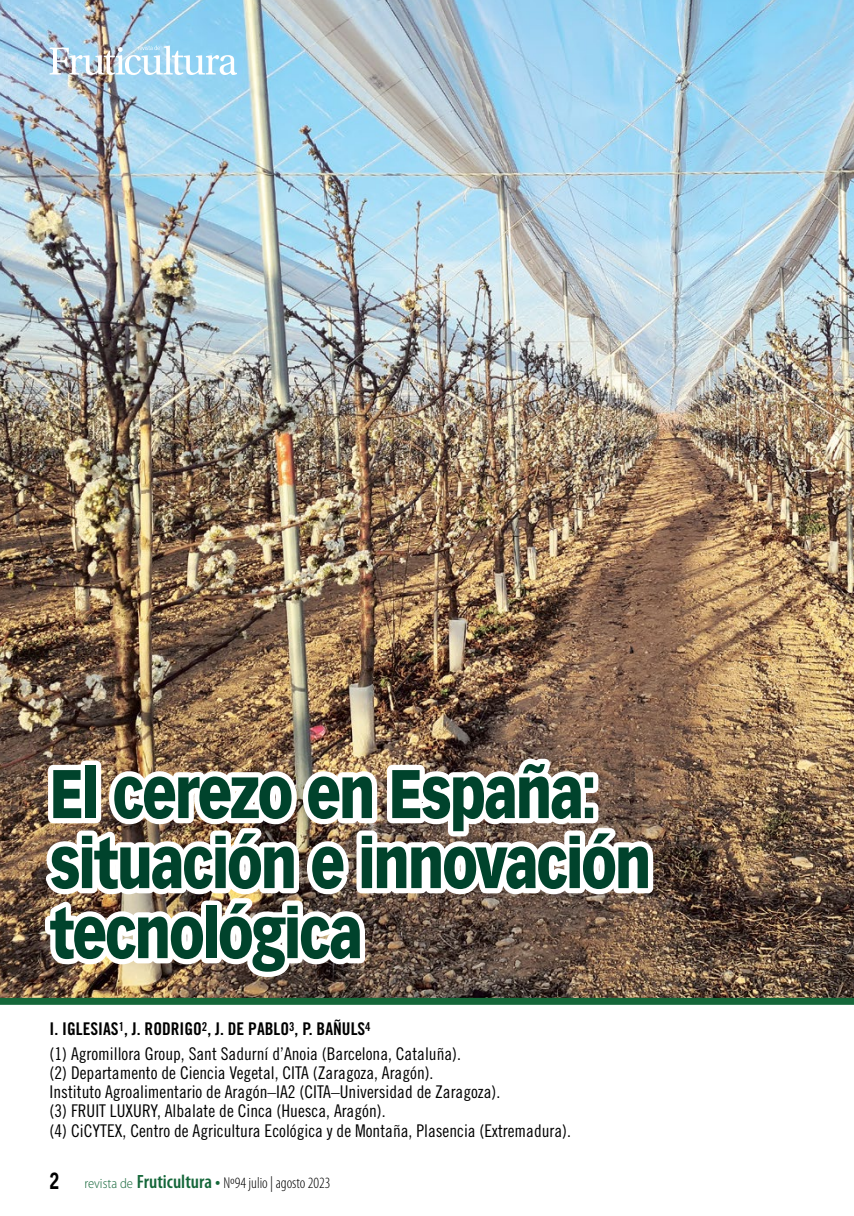
<style>
.page{position:relative;width:854px;height:1216px;background:#fff}
.page>*{position:absolute;margin:0;border:0;box-sizing:border-box;transform-origin:0 0}
.t1{font:900 67.38px/70px "Vectora LT Std";letter-spacing:-.04em;color:#00432c;scale:.82 1}
.t2{font:17.5px/19.2px "Trade Gothic LT Std Cn 18";color:#000}
.t3{font:17.5px "Trade Gothic LT Std Bd Cn 20";color:#000}
.t4{font:300 condensed 15.75px "Myriad Pro";color:#000}
.s1{font-family:"News Gothic Std";font-weight:700;font-stretch:normal;font-size:21px}
.s2{font-stretch:semi-condensed;font-size:14px;color:#15673a}
.s3{font-weight:600;font-size:19.25px;color:#15673a}
</style>
<div class="page">
<img style="left:0;top:0;width:853px;height:997px">
<div style="left:0;top:997px;width:853px;height:7px;background:#15673a"></div>
<img style="left:50px;top:45px;width:187px;height:30px">
<img style="left:37px;top:750px;width:621px;height:232px">
<h1 class="t1" style="left:50px;top:758px;width:735px">El cerezo en España: situación e innovación tecnológica</h1>
<p class="t3" style="left:50px;top:1018px;width:322px">I. IGLESIAS<sup>1</sup>, J. RODRIGO<sup>2</sup>, J. DE PABLO<sup>3</sup>, P. BAÑULS<sup>4</sup></p>
<p class="t2" style="left:50px;top:1043px;width:522px">(1) Agromillora Group, Sant Sadurní d’Anoia (Barcelona, Cataluña).<br>(2) Departamento de Ciencia Vegetal, CITA (Zaragoza, Aragón).<br>Instituto Agroalimentario de Aragón–IA2 (CITA–Universidad de Zaragoza).<br>(3) FRUIT LUXURY, Albalate de Cinca (Huesca, Aragón).<br>(4) CiCYTEX, Centro de Agricultura Ecológica y de Montaña, Plasencia (Extremadura).</p>
<p class="t4" style="left:50px;top:1174px;width:282px"><span class="s1">2</span> <span class="s2">revista de</span> <span class="s3">Fruticultura •</span> Nº94 julio | agosto 2023</p>
</div>
